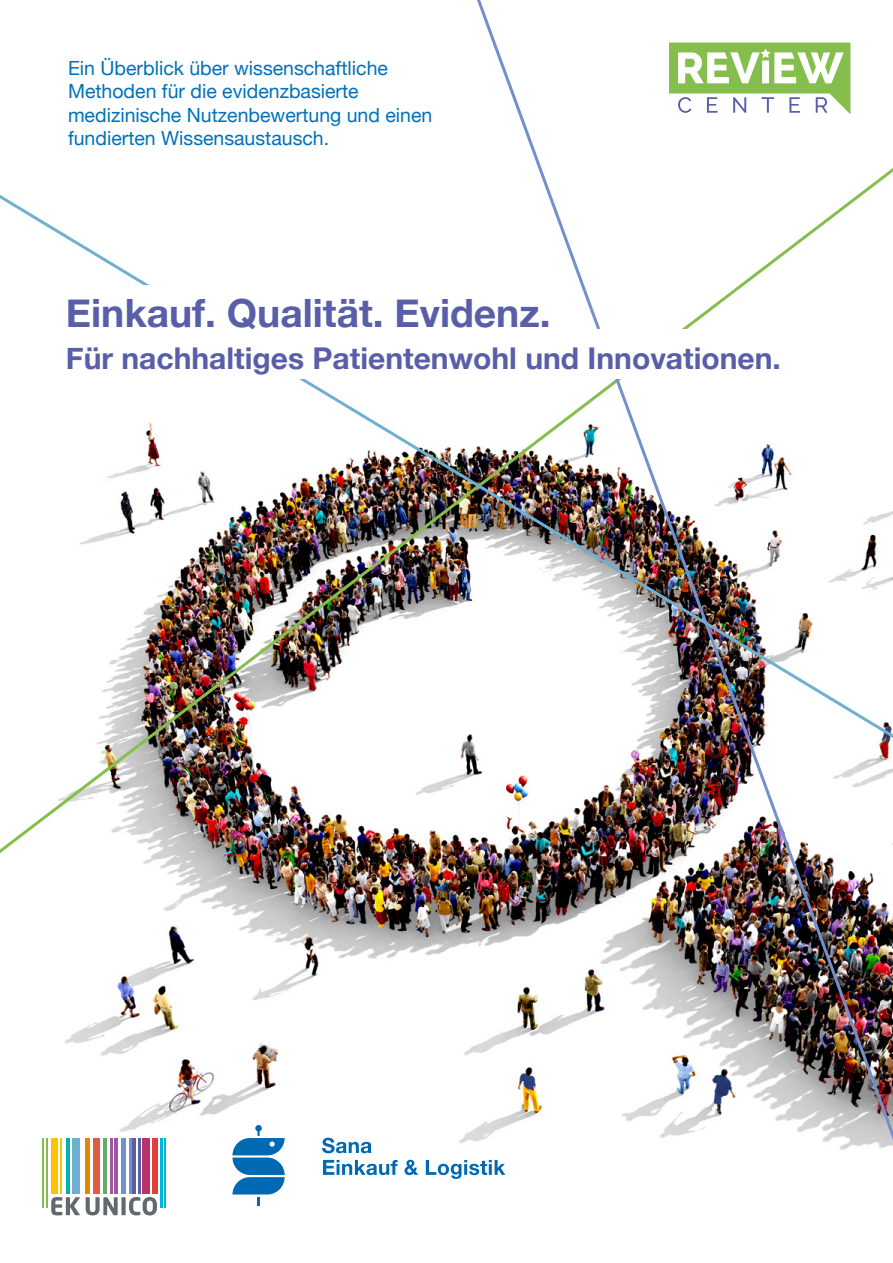
<style>
.page{position:relative;width:893px;height:1263px;background:#fff}
.page>*{position:absolute;margin:0;border:0;box-sizing:border-box;transform-origin:0 0}
.Abschnittstitel_Seite___schwarz{font:700 39px "Helvetica Neue";color:#585fa8}
.Abschnittstitel_Seite___schwarz-2{font:700 30px "Helvetica Neue";color:#585fa8}
.Abschnittstitel_Seite___schwarz-3{font:19.5px/23.4px "Helvetica Neue";color:#0071ba}
</style>
<div class="page">
<svg style="left:42px;top:1069px;width:370px;height:139px"></svg>
<div style="left:43px;top:1138px;width:123px;height:82px;background:#fff"></div>
<svg style="left:47px;top:1138px;width:118px;height:69px"></svg>
<svg style="left:51px;top:1197px;width:29px;height:18px"></svg>
<svg style="left:86px;top:1197px;width:32px;height:18px"></svg>
<div style="left:121px;top:1197px;width:5px;height:18px;background:#61696d"></div>
<svg style="left:129px;top:1197px;width:28px;height:18px"></svg>
<hr style="left:43px;top:1138px;width:1px;height:69px;background:#85be4c">
<hr style="left:46px;top:1138px;width:1px;height:69px;background:#85be4c">
<hr style="left:61px;top:1138px;width:1px;height:55px;background:#fdc300">
<hr style="left:66px;top:1138px;width:4px;height:55px;background:#00b1b3">
<hr style="left:86px;top:1138px;width:4px;height:55px;background:#e88300">
<hr style="left:106px;top:1138px;width:1px;height:55px;background:#64ab6d">
<hr style="left:116px;top:1138px;width:2px;height:55px;background:#9f579e">
<hr style="left:72px;top:1138px;width:2px;height:55px;background:#6fb0d2">
<div style="left:75px;top:1138px;width:5px;height:55px;background:#6fb0d2"></div>
<div style="left:95px;top:1138px;width:5px;height:55px;background:#e35c41"></div>
<hr style="left:93px;top:1138px;width:2px;height:55px;background:#e35c41">
<hr style="left:103px;top:1138px;width:2px;height:55px;background:#64ab6d">
<hr style="left:114px;top:1138px;width:2px;height:55px;background:#9f579e">
<hr style="left:110px;top:1138px;width:3px;height:55px;background:#9f579e">
<div style="left:121px;top:1138px;width:5px;height:55px;background:#748fc9"></div>
<hr style="left:129px;top:1138px;width:2px;height:55px;background:#748fc9">
<hr style="left:132px;top:1138px;width:3px;height:55px;background:#585fa8">
<hr style="left:138px;top:1138px;width:2px;height:55px;background:#585fa8">
<div style="left:143px;top:1138px;width:5px;height:55px;background:#b8326c"></div>
<hr style="left:149px;top:1138px;width:1px;height:55px;background:#b8326c">
<div style="left:152px;top:1138px;width:5px;height:55px;background:#df4038"></div>
<hr style="left:165px;top:1138px;width:1px;height:69px;background:#00b5dd">
<hr style="left:161px;top:1138px;width:2px;height:69px;background:#00b5dd">
<div style="left:51px;top:1138px;width:7px;height:55px;background:#fdc300"></div>
<svg style="left:232px;top:1125px;width:53px;height:80px"></svg>
<svg style="left:322px;top:1138px;width:49px;height:15px"></svg>
<svg style="left:323px;top:1160px;width:75px;height:15px"></svg>
<svg style="left:404px;top:1160px;width:12px;height:15px"></svg>
<svg style="left:416px;top:981px;width:477px;height:198px"></svg>
<img style="left:0;top:0;width:893px;height:981px">
<div style="left:66px;top:285px;width:514px;height:60px;background:#fff"></div>
<div style="left:66px;top:330px;width:731px;height:49px;background:#fff"></div>
<div style="left:68px;top:40px;width:378px;height:154px;background:#fff"></div>
<svg style="left:669px;top:43px;width:181px;height:71px"></svg>
<p class="Abschnittstitel_Seite___schwarz-3" style="left:68px;top:57px;width:366px">Ein Überblick über wissenschaftliche Methoden für die evidenzbasierte medizinische Nutzenbewertung und einen fundierten Wissensaustausch.</p>
<p class="Abschnittstitel_Seite___schwarz" style="left:66px;top:283px;width:486px">Einkauf. Qualität. Evidenz.</p>
<p class="Abschnittstitel_Seite___schwarz-2" style="left:66px;top:335px;width:716px">Für nachhaltiges Patientenwohl und Innovationen.</p>
</div>
